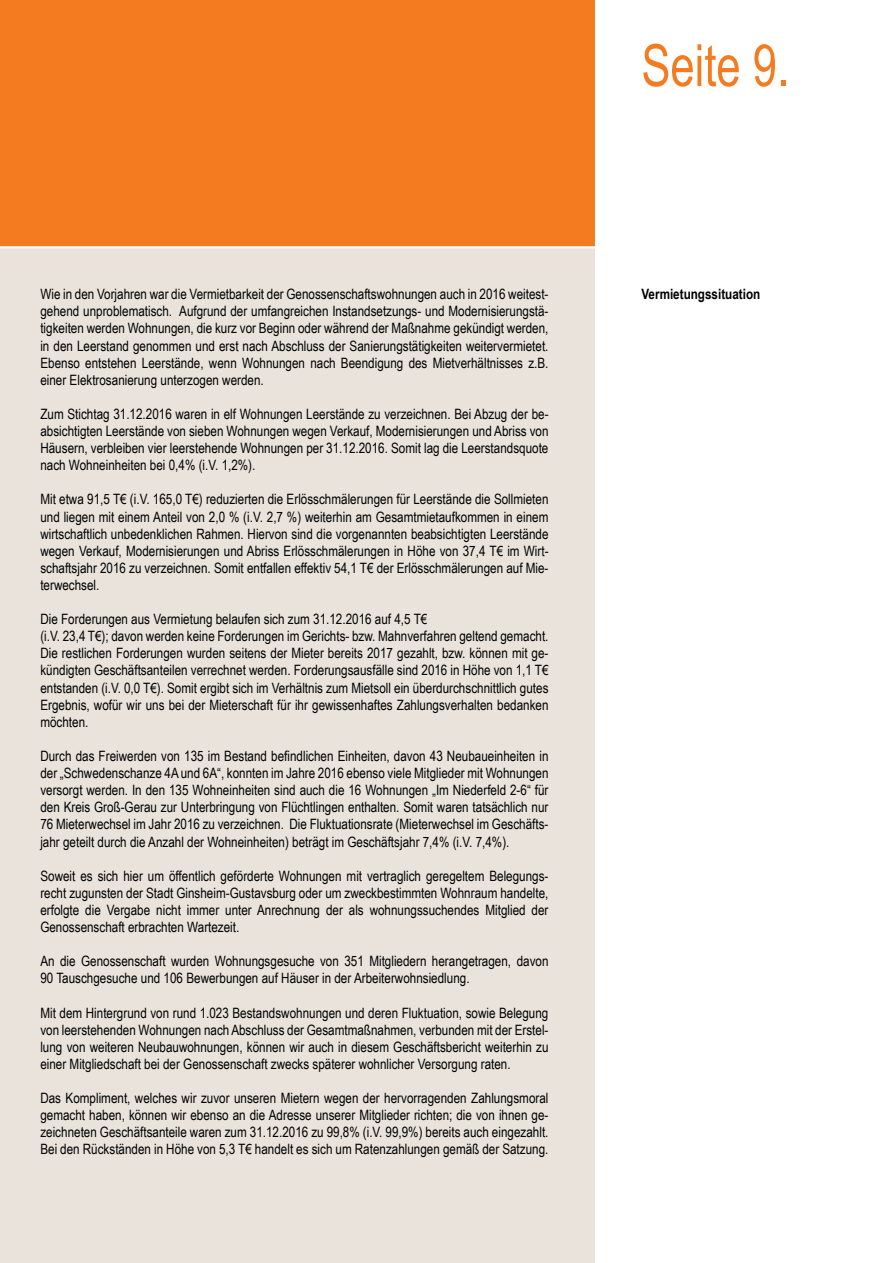
<style>
.page{position:relative;width:893px;height:1263px;background:#f47b20}
.page>*{position:absolute;margin:0;border:0;box-sizing:border-box;transform-origin:0 0}
.t1{font:58.35px "Arial Narrow";color:#f47b20;scale:.91 1}
.t2{font:14.25px/17.1px "Arial Narrow";color:#000;text-align:justify}
.t3{font:700 14.25px "Arial Narrow";color:#000}
</style>
<div class="page">
<div style="left:0;top:247px;width:893px;height:1016px;background:#e9e3dc"></div>
<div style="left:595px;top:0;width:298px;height:1263px;background:#fff"></div>
<hr style="left:0;top:246px;width:893px;height:2px;background:#fff">
<h1 class="t1" style="left:641px;top:23px;width:164px">Seite 9.</h1>
<p class="t2" style="left:40px;top:285px;width:510px">Wie in den Vorjahren war die Vermietbarkeit der Genossenschaftswohnungen auch in 2016 weitest-</p>
<p class="t3" style="left:641px;top:283px;width:120px">Vermietungssituation</p>
<p class="t2" style="left:40px;top:302px;width:510px">gehend unproblematisch. Aufgrund der umfangreichen Instandsetzungs- und Modernisierungstä&shy;tigkeiten werden Wohnungen, die kurz vor Beginn oder während der Maßnahme gekündigt werden, in den Leerstand genommen und erst nach Abschluss der Sanierungstätigkeiten weitervermietet.<br>Ebenso entstehen Leerstände, wenn Wohnungen nach Beendigung des Mietverhältnisses z.B. einer Elektrosanierung unterzogen werden.</p>
<p class="t2" style="left:40px;top:405px;width:510px">Zum Stichtag 31.12.2016 waren in elf Wohnungen Leerstände zu verzeichnen. Bei Abzug der be&shy;absichtigten Leerstände von sieben Wohnungen wegen Verkauf, Modernisierungen und Abriss von Häusern, verbleiben vier leerstehende Wohnungen per 31.12.2016. Somit lag die Leerstandsquote nach Wohneinheiten bei 0,4% (i.V. 1,2%).</p>
<p class="t2" style="left:40px;top:490px;width:510px">Mit etwa 91,5 T€ (i.V. 165,0 T€) reduzierten die Erlösschmälerungen für Leerstände die Sollmieten und liegen mit einem Anteil von 2,0 % (i.V. 2,7 %) weiterhin am Gesamtmietaufkommen in einem wirtschaftlich unbedenklichen Rahmen. Hiervon sind die vorgenannten beabsichtigten Leerstände wegen Verkauf, Modernisierungen und Abriss Erlösschmälerungen in Höhe von 37,4 T€ im Wirt&shy;schaftsjahr 2016 zu verzeichnen. Somit entfallen effektiv 54,1 T€ der Erlösschmälerungen auf Mie&shy;terwechsel.</p>
<p class="t2" style="left:40px;top:610px;width:510px;text-align:left">Die Forderungen aus Vermietung belaufen sich zum 31.12.2016 auf 4,5 T€<br>(i.V. 23,4 T€); davon werden keine Forderungen im Gerichts- bzw. Mahnverfahren geltend gemacht.<br>Die restlichen Forderungen wurden seitens der Mieter bereits 2017 gezahlt, bzw. können mit ge&shy;kündigten Geschäftsanteilen verrechnet werden. Forderungsausfälle sind 2016 in Höhe von 1,1 T€ entstanden (i.V. 0,0 T€). Somit ergibt sich im Verhältnis zum Mietsoll ein überdurchschnittlich gutes Ergebnis, wofür wir uns bei der Mieterschaft für ihr gewissenhaftes Zahlungsverhalten bedanken möchten.</p>
<p class="t2" style="left:40px;top:747px;width:510px">Durch das Freiwerden von 135 im Bestand befindlichen Einheiten, davon 43 Neubaueinheiten in der „Schwedenschanze 4A und 6A“, konnten im Jahre 2016 ebenso viele Mitglieder mit Wohnungen versorgt werden. In den 135 Wohneinheiten sind auch die 16 Wohnungen „Im Niederfeld 2-6“ für den Kreis Groß-Gerau zur Unterbringung von Flüchtlingen enthalten. Somit waren tatsächlich nur 76 Mieterwechsel im Jahr 2016 zu verzeichnen. Die Fluktuationsrate (Mieterwechsel im Geschäfts&shy;jahr geteilt durch die Anzahl der Wohneinheiten) beträgt im Geschäftsjahr 7,4% (i.V. 7,4%).</p>
<p class="t2" style="left:40px;top:866px;width:510px">Soweit es sich hier um öffentlich geförderte Wohnungen mit vertraglich geregeltem Belegungs&shy;recht zugunsten der Stadt Ginsheim-Gustavsburg oder um zweckbestimmten Wohnraum handelte, erfolgte die Vergabe nicht immer unter Anrechnung der als wohnungssuchendes Mitglied der Genossenschaft erbrachten Wartezeit.</p>
<p class="t2" style="left:40px;top:952px;width:510px">An die Genossenschaft wurden Wohnungsgesuche von 351 Mitgliedern herangetragen, davon<br>90 Tauschgesuche und 106 Bewerbungen auf Häuser in der Arbeiterwohnsiedlung.</p>
<p class="t2" style="left:40px;top:1003px;width:510px">Mit dem Hintergrund von rund 1.023 Bestandswohnungen und deren Fluktuation, sowie Belegung von leerstehenden Wohnungen nach Abschluss der Gesamtmaßnahmen, verbunden mit der Erstel&shy;lung von weiteren Neubauwohnungen, können wir auch in diesem Geschäftsbericht weiterhin zu einer Mitgliedschaft bei der Genossenschaft zwecks späterer wohnlicher Versorgung raten.</p>
<p class="t2" style="left:40px;top:1089px;width:510px">Das Kompliment, welches wir zuvor unseren Mietern wegen der hervorragenden Zahlungsmoral gemacht haben, können wir ebenso an die Adresse unserer Mitglieder richten; die von ihnen ge&shy;zeichneten Geschäftsanteile waren zum 31.12.2016 zu 99,8% (i.V. 99,9%) bereits auch eingezahlt.<br>Bei den Rückständen in Höhe von 5,3 T€ handelt es sich um Ratenzahlungen gemäß der Satzung.</p>
</div>
